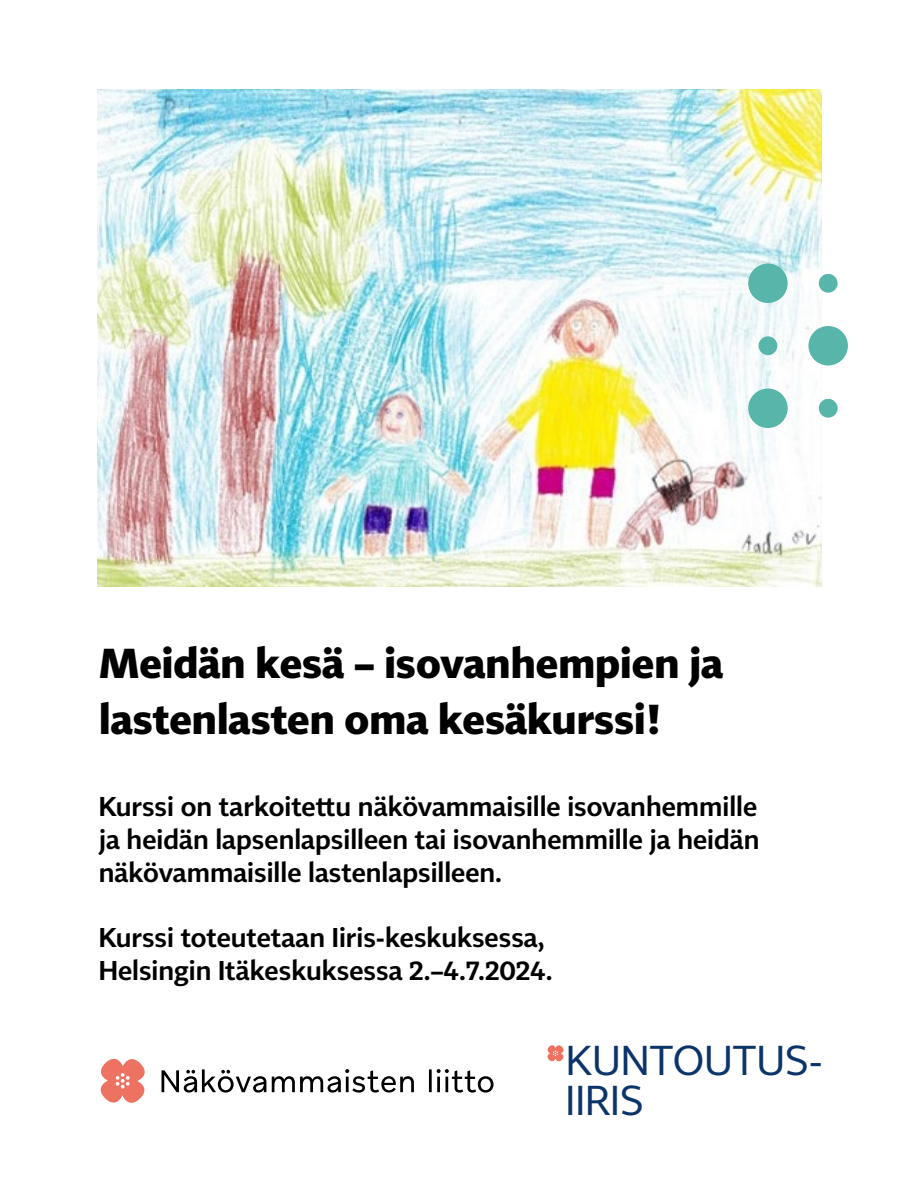
<style>
.page{position:relative;width:918px;height:1188px;background:#fff}
.page>*{position:absolute;margin:0;border:0;box-sizing:border-box;transform-origin:0 0}
.t1{font:700 41.25px/55.7px "Tabac Sans";color:#000}
.t2{font:41.1px/40.7px "Tabac Sans";color:#0b346a}
.Ingressi{font:600 26.7px/33px "Tabac Sans";color:#000;text-align:justify}
</style>
<div class="page">
<img style="left:98px;top:89px;width:723px;height:497px">
<svg style="left:100px;top:1058px;width:45px;height:45px"></svg>
<svg style="left:429px;top:1069px;width:65px;height:24px"></svg>
<svg style="left:162px;top:1069px;width:104px;height:24px"></svg>
<svg style="left:272px;top:1069px;width:142px;height:24px"></svg>
<svg style="left:547px;top:1045px;width:17px;height:17px"></svg>
<div style="left:748px;top:264px;width:40px;height:39px;background:#58b5a9;border-radius:50%"></div>
<div style="left:808px;top:326px;width:40px;height:39px;background:#58b5a9;border-radius:50%"></div>
<div style="left:748px;top:389px;width:40px;height:39px;background:#58b5a9;border-radius:50%"></div>
<div style="left:759px;top:336px;width:18px;height:19px;background:#58b5a9;border-radius:50%"></div>
<div style="left:819px;top:399px;width:19px;height:19px;background:#58b5a9;border-radius:50%"></div>
<div style="left:819px;top:274px;width:19px;height:19px;background:#58b5a9;border-radius:50%"></div>
<h1 class="t1" style="left:99px;top:636px;width:626px">Meidän kesä – isovanhempien ja lastenlasten oma kesäkurssi!</h1>
<p class="Ingressi" style="left:99px;top:790px;width:662px">Kurssi on tarkoitettu näkövammaisille isovanhemmille ja heidän lapsenlapsilleen tai isovanhemmille ja heidän näkövammaisille lastenlapsilleen.</p>
<p class="Ingressi" style="left:99px;top:922px;width:455px">Kurssi toteutetaan Iiris-keskuksessa,<br>Helsingin Itäkeskuksessa 2.–4.7.2024.</p>
<p class="t2" style="left:566px;top:1040px;width:259px">KUNTOUTUS-<br>IIRIS</p>
</div>
